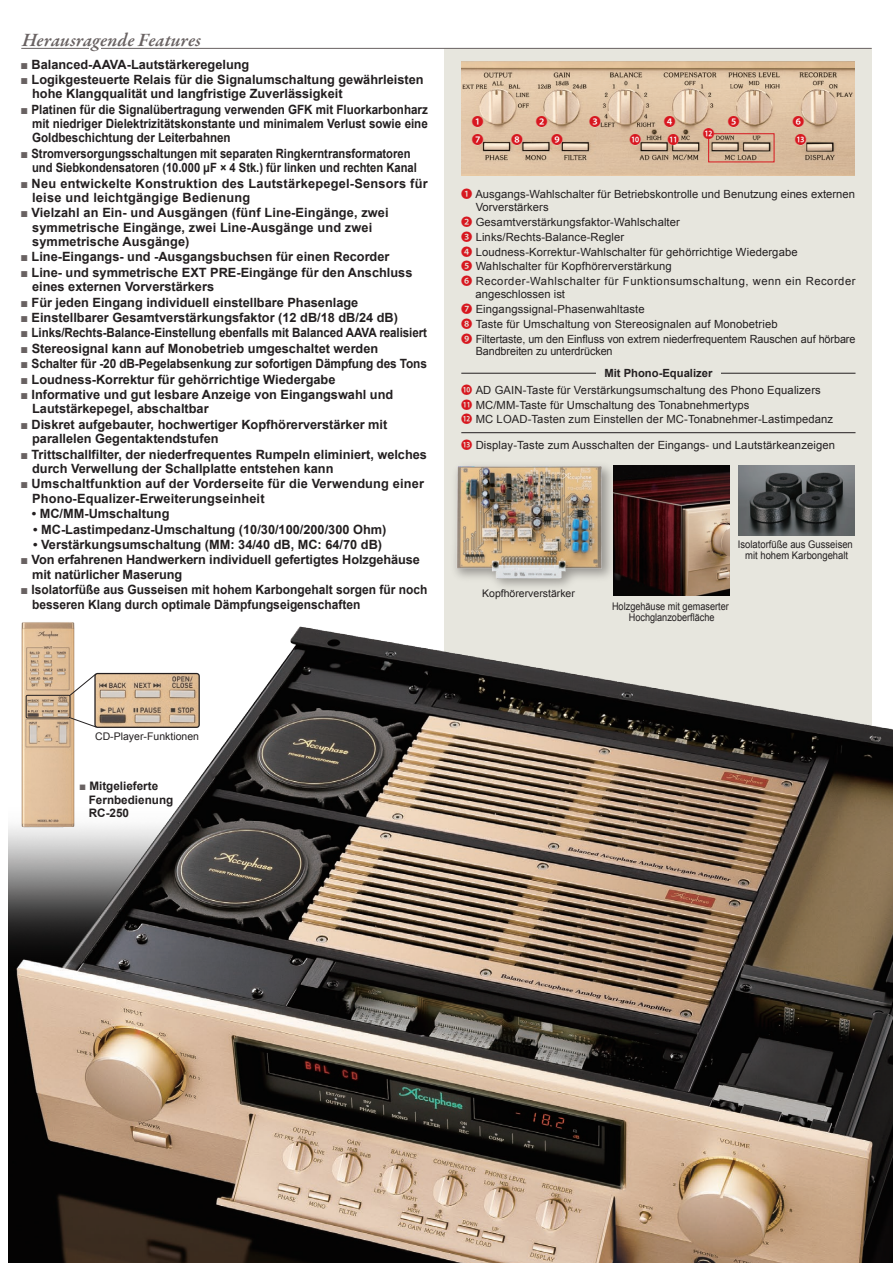
<style>
.page{position:relative;width:893px;height:1263px;background:#fff}
.page>*{position:absolute;margin:0;border:0;box-sizing:border-box;transform-origin:0 0}
.t1{font:italic 600 19.2px "Garamond Premr Pro";letter-spacing:.005em;color:#696262}
.t2{font:700 12.75px/14.4px "Arial";color:#231f20}
.t3{font:700 12.75px/14.4px "Arial";color:#231f20;text-align:justify;scale:.91 1}
.t4{font:700 12.75px/14.4px "Arial";color:#231f20;scale:.88 1}
.t5{font:700 12.75px/14.4px "Arial";color:#231f20;scale:.94 1}
.t6{font:700 12.75px/14.4px "Arial";letter-spacing:.02em;color:#231f20}
.t7{font:700 12.75px "Arial";color:#231f20;scale:.93 1}
.t8{font:11.85px "Koz Go Pr 6 N";color:#d7171f}
.t9{font:700 11.7px/13.4px "Arial";color:#231f20}
.t10{font:11.25px/14.9px "Arial";letter-spacing:.01em;color:#231f20}
.t11{font:11.25px "Arial";letter-spacing:.01em;color:#231f20;scale:.96 1}
.t12{font:700 11.25px "Arial";color:#231f20}
.t13{font:10.5px/11.7px "Arial";color:#231f20;text-align:center;scale:.9 1}
.t14{font:10.5px/11.7px "Arial";color:#231f20;text-align:center;scale:.87 1}
.t15{font:10.5px "Arial";color:#231f20}
.s1{font-weight:400;color:#696262}
.s2{font-family:"Koz Go Pr 6 N";color:#d7171f}
</style>
<div class="page">
<div style="left:444px;top:48px;width:428px;height:969px;background:#e7e6de"></div>
<img style="left:456px;top:465px;width:167px;height:18px">
<hr style="left:461px;top:373px;width:394px;height:1px;background:#231f20">
<div style="left:596px;top:367px;width:125px;height:15px;background:#e7e6de"></div>
<hr style="left:461px;top:432px;width:394px;height:1px;background:#231f20">
<img style="left:9px;top:483px;width:884px;height:780px">
<img style="left:739px;top:466px;width:115px;height:69px">
<img style="left:614px;top:466px;width:115px;height:130px">
<img style="left:8px;top:607px;width:91px;height:236px">
<img style="left:96px;top:675px;width:102px;height:51px">
<div style="left:94px;top:673px;width:106px;height:55px;border:1px solid #231f20;border-radius:3px"></div>
<div style="left:26px;top:695px;width:44px;height:23px;border:1px solid #231f20"></div>
<svg style="left:68px;top:673px;width:29px;height:24px"></svg>
<svg style="left:69px;top:716px;width:28px;height:12px"></svg>
<img style="left:461px;top:61px;width:393px;height:114px">
<div style="left:536px;top:117px;width:11px;height:10px;background:#fbfdfe;border-radius:50%"></div>
<div style="left:590px;top:117px;width:10px;height:10px;background:#fbfdfe;border-radius:50%"></div>
<div style="left:664px;top:117px;width:11px;height:10px;background:#fbfdfe;border-radius:50%"></div>
<div style="left:728px;top:117px;width:11px;height:10px;background:#fbfdfe;border-radius:50%"></div>
<div style="left:793px;top:117px;width:10px;height:10px;background:#fbfdfe;border-radius:50%"></div>
<div style="left:472px;top:117px;width:11px;height:10px;background:#fbfdfe;border-radius:50%"></div>
<div style="left:472px;top:135px;width:11px;height:10px;background:#fbfdfe;border-radius:50%"></div>
<div style="left:512px;top:135px;width:10px;height:10px;background:#fbfdfe;border-radius:50%"></div>
<div style="left:552px;top:135px;width:10px;height:10px;background:#fbfdfe;border-radius:50%"></div>
<div style="left:708px;top:133px;width:66px;height:29px;border:1px solid #d7171f"></div>
<hr style="left:21px;top:48px;width:851px;height:1px;background:#696262">
<svg style="left:89px;top:48px;width:12px;height:1px"></svg>
<svg style="left:630px;top:134px;width:11px;height:11px"></svg>
<svg style="left:668px;top:134px;width:11px;height:11px"></svg>
<svg style="left:795px;top:134px;width:11px;height:11px"></svg>
<svg style="left:703px;top:128px;width:11px;height:11px"></svg>
<h1 class="t1" style="left:22px;top:28px;width:181px">Herausragende Features</h1>
<p class="t2" style="left:20px;top:57px;width:230px"><span class="s1">■</span> Balanced-AAVA-Lautstärkeregelung</p>
<p class="t2" style="left:32px;top:73px;width:393px;text-indent:-12px"><span class="s1">■</span> Logikgesteuerte Relais für die Signalumschaltung gewährleisten hohe Klangqualität und langfristige Zuverlässigkeit</p>
<p class="t3" style="left:32px;top:102px;width:436px;text-indent:-12px"><span class="s1">■</span> Platinen für die Signalübertragung verwenden GFK mit Fluorkarbonharz mit niedriger Dielektrizitätskonstante und minimalem Verlust sowie eine Goldbeschichtung der Leiterbahnen</p>
<p class="t4" style="left:32px;top:147px;width:439px;text-indent:-12px"><span class="s1">■</span> Stromversorgungsschaltungen mit separaten Ringkerntransformatoren und Siebkondensatoren (10.000 μF × 4 Stk.) für linken und rechten Kanal</p>
<p class="t6" style="left:32px;top:176px;width:397px;text-indent:-12px"><span class="s1">■</span> Neu entwickelte Konstruktion des Lautstärkepegel-Sensors für leise und leichtgängige Bedienung</p>
<p class="t2" style="left:32px;top:206px;width:358px;text-indent:-12px"><span class="s1">■</span> Vielzahl an Ein- und Ausgängen (fünf Line-Eingänge, zwei symmetrische Eingänge, zwei Line-Ausgänge und zwei symmetrische Ausgänge)</p>
<p class="t2" style="left:20px;top:250px;width:371px"><span class="s1">■</span> Line-Eingangs- und -Ausgangsbuchsen für einen Recorder</p>
<p class="t2" style="left:32px;top:266px;width:382px;text-indent:-12px"><span class="s1">■</span> Line- und symmetrische EXT PRE-Eingänge für den Anschluss eines externen Vorverstärkers</p>
<p class="t2" style="left:20px;top:295px;width:339px"><span class="s1">■</span> Für jeden Eingang individuell einstellbare Phasenlage</p>
<p class="t2" style="left:20px;top:311px;width:379px"><span class="s1">■</span> Einstellbarer Gesamtverstärkungsfaktor (12 dB/18 dB/24 dB)</p>
<p class="t3" style="left:20px;top:326px;width:448px"><span class="s1">■</span> Links/Rechts-Balance-Einstellung ebenfalls mit Balanced AAVA realisiert</p>
<p class="t2" style="left:20px;top:342px;width:359px"><span class="s1">■</span> Stereosignal kann auf Monobetrieb umgeschaltet werden</p>
<p class="t7" style="left:20px;top:355px;width:439px"><span class="s1">■</span> Schalter für -20 dB-Pegelabsenkung zur sofortigen Dämpfung des Tons</p>
<p class="t2" style="left:20px;top:372px;width:317px"><span class="s1">■</span> Loudness-Korrektur für gehörrichtige Wiedergabe</p>
<p class="t2" style="left:32px;top:388px;width:363px;text-indent:-12px"><span class="s1">■</span> Informative und gut lesbare Anzeige von Eingangswahl und<br>Lautstärkepegel, abschaltbar</p>
<p class="t2" style="left:32px;top:418px;width:357px;text-indent:-12px"><span class="s1">■</span> Diskret aufgebauter, hochwertiger Kopfhörerverstärker mit parallelen Gegentaktendstufen</p>
<p class="t2" style="left:32px;top:447px;width:396px;text-indent:-12px"><span class="s1">■</span> Trittschallfilter, der niederfrequentes Rumpeln eliminiert, welches durch Verwellung der Schallplatte entstehen kann</p>
<p class="t2" style="left:32px;top:477px;width:393px;text-indent:-12px"><span class="s1">■</span> Umschaltfunktion auf der Vorderseite für die Verwendung einer<br>Phono-Equalizer-Erweiterungseinheit</p>
<p class="t2" style="left:32px;top:507px;width:139px">• MC/MM-Umschaltung</p>
<p class="t2" style="left:33px;top:522px;width:355px">• MC-Lastimpedanz-Umschaltung (10/30/100/200/300 Ohm)</p>
<p class="t2" style="left:33px;top:538px;width:350px">• Verstärkungsumschaltung (MM: 34/40 dB, MC: 64/70 dB)</p>
<p class="t2" style="left:32px;top:553px;width:389px;text-indent:-12px"><span class="s1">■</span> Von erfahrenen Handwerkern individuell gefertigtes Holzgehäuse mit natürlicher Maserung</p>
<p class="t5" style="left:32px;top:583px;width:422px;text-indent:-12px"><span class="s1">■</span> Isolatorfüße aus Gusseisen mit hohem Karbongehalt sorgen für noch besseren Klang durch optimale Dämpfungseigenschaften</p>
<p class="t8" style="left:472px;top:115px;width:13px">❶</p>
<p class="t8" style="left:536px;top:115px;width:13px">❷</p>
<p class="t8" style="left:589px;top:115px;width:13px">❸</p>
<p class="t8" style="left:664px;top:115px;width:13px">❹</p>
<p class="t8" style="left:728px;top:115px;width:13px">❺</p>
<p class="t8" style="left:792px;top:115px;width:13px">❻</p>
<p class="t8" style="left:472px;top:133px;width:13px">❼</p>
<p class="t8" style="left:511px;top:133px;width:13px">❽</p>
<p class="t8" style="left:551px;top:133px;width:13px">❾</p>
<p class="t10" style="left:476px;top:188px;width:381px;line-height:12.8px;text-indent:-14px"><span class="s2">❶</span> Ausgangs-Wahlschalter für Betriebskontrolle und Benutzung eines externen<br>Vorverstärkers</p>
<p class="t10" style="left:461px;top:214px;width:396px"><span class="s2">❷</span> Gesamtverstärkungsfaktor-Wahlschalter<br><span class="s2">❸</span> Links/Rechts-Balance-Regler<br><span class="s2">❹</span> Loudness-Korrektur-Wahlschalter für gehörrichtige Wiedergabe<br><span class="s2">❺</span> Wahlschalter für Kopfhörerverstärkung<br><span class="s2">❻</span> Recorder-Wahlschalter für Funktionsumschaltung, wenn ein Recorder</p>
<p class="t10" style="left:461px;top:287px;width:396px;text-indent:14px">angeschlossen ist<br><span class="s2">❼</span> Eingangssignal-Phasenwahltaste<br><span class="s2">❽</span> Taste für Umschaltung von Stereosignalen auf Monobetrieb<br><span class="s2">❾</span> Filtertaste, um den Einfluss von extrem niederfrequentem Rauschen auf hörbare</p>
<p class="t11" style="left:476px;top:344px;width:144px">Bandbreiten zu unterdrücken</p>
<p class="t12" style="left:604px;top:365px;width:110px">Mit Phono-Equalizer</p>
<p class="t10" style="left:476px;top:382px;width:359px">AD GAIN-Taste für Verstärkungsumschaltung des Phono Equalizers<br>MC/MM-Taste für Umschaltung des Tonabnehmertyps<br>MC LOAD-Tasten zum Einstellen der MC-Tonabnehmer-Lastimpedanz</p>
<p class="t10" style="left:476px;top:438px;width:361px">Display-Taste zum Ausschalten der Eingangs- und Lautstärkeanzeigen</p>
<p class="t15" style="left:482px;top:586px;width:94px">Kopfhörerverstärker</p>
<p class="t13" style="left:738px;top:538px;width:129px">Isolatorfüße aus Gusseisen mit hohem Karbongehalt</p>
<p class="t14" style="left:612px;top:600px;width:136px">Holzgehäuse mit gemaserter<br>Hochglanzoberfläche</p>
<p class="t15" style="left:95px;top:729px;width:105px">CD-Player-Funktionen</p>
<p class="t9" style="left:89px;top:780px;width:86px;text-indent:-10px"><span class="s1">■</span> Mitgelieferte<br>Fernbedienung<br>RC-250</p>
</div>
